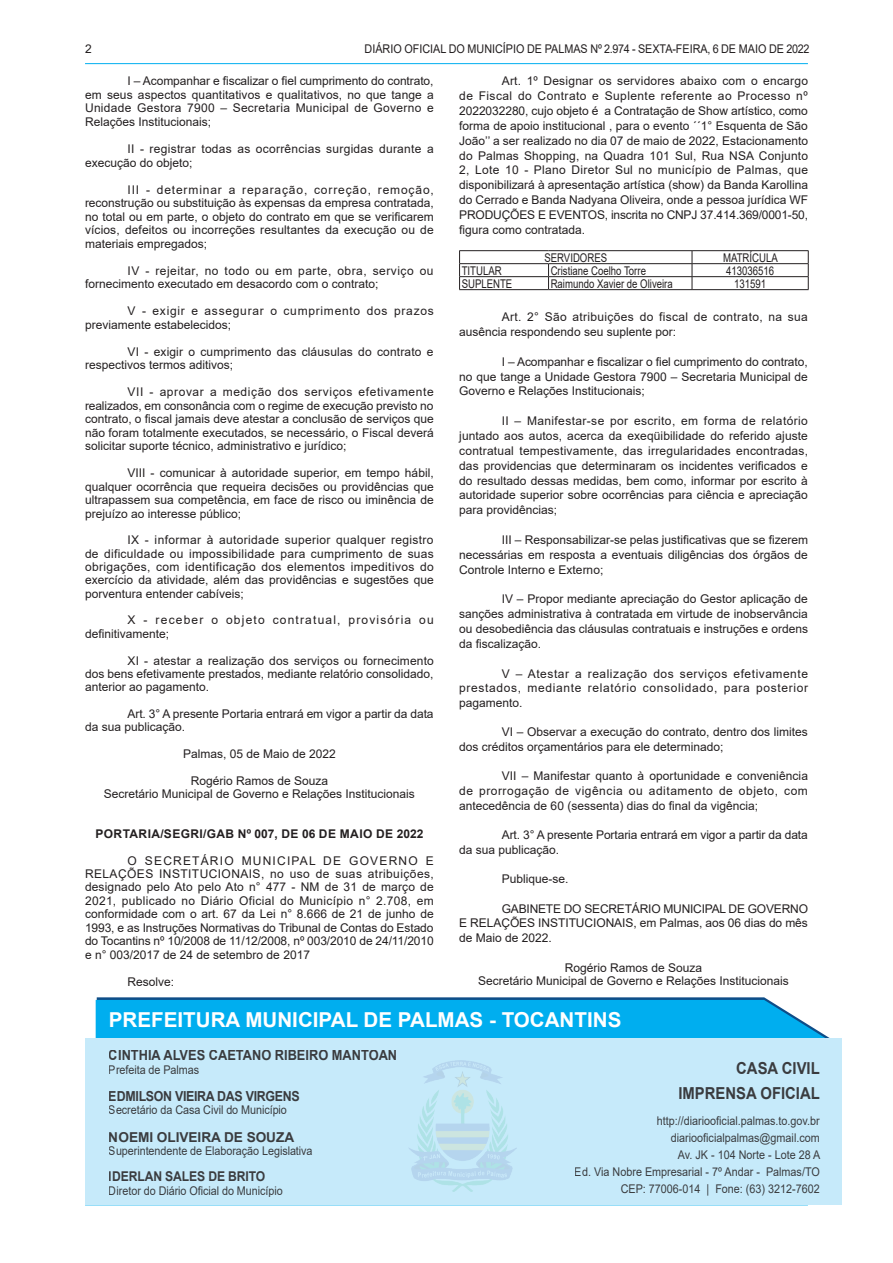
<style>
.page{position:relative;width:893px;height:1263px;background:#fff}
.page>*{position:absolute;margin:0;border:0;box-sizing:border-box;transform-origin:0 0}
.t1{font:700 20.55px "Arial";color:#fff}
.t2{font:700 16.5px/25.7px "Arial";color:#231f20;text-align:right;scale:.9 1}
.t3{font:700 14.25px "Arial";color:#231f20;scale:.9 1}
.t4{font:700 13.8px "Arial";letter-spacing:-.025em;color:#231f20;scale:.9 1}
.t5{font:700 13.65px "Arial";letter-spacing:-.005em;color:#231f20}
.t6{font:700 13.5px "Arial";letter-spacing:-.01em;color:#231f20;scale:.9 1}
.t7{font:12px/14.9px "Arial";color:#231f20;text-align:justify}
.t8{font:12px/17.1px "Arial";color:#231f20;text-align:right;scale:.9 1}
.t9{font:12px "Arial";color:#231f20;scale:.8 1}
.t10{font:12px/14.9px "Arial";letter-spacing:.03em;color:#231f20}
.t11{font:12px/13.5px "Arial";letter-spacing:.06em;color:#231f20}
.t12{font:12px/13.5px "Arial";letter-spacing:.025em;color:#231f20}
.t13{font:12px/13.4px "Arial";letter-spacing:.1em;color:#231f20}
.t14{font:700 12px "Arial";letter-spacing:.035em;color:#231f20}
</style>
<div class="page">
<hr style="left:85px;top:63px;width:723px;height:1px;background:#00aeef">
<hr style="left:85px;top:1204px;width:723px;height:1px;background:#00aeef">
<svg style="left:96px;top:997px;width:734px;height:41px;background:#0eace9"></svg>
<div style="left:85px;top:1038px;width:757px;height:166px;background:#c6eafa"></div>
<img style="left:409px;top:1061px;width:107px;height:130px">
<hr style="left:692px;top:263px;width:117px;height:1px;background:#231f20">
<hr style="left:459px;top:276px;width:90px;height:1px;background:#231f20">
<hr style="left:549px;top:276px;width:143px;height:1px;background:#231f20">
<svg style="left:548px;top:264px;width:1px;height:25px"></svg>
<hr style="left:692px;top:276px;width:117px;height:1px;background:#231f20">
<hr style="left:692px;top:250px;width:117px;height:1px;background:#231f20">
<svg style="left:808px;top:251px;width:1px;height:38px"></svg>
<hr style="left:459px;top:289px;width:90px;height:1px;background:#231f20">
<hr style="left:549px;top:289px;width:143px;height:1px;background:#231f20">
<hr style="left:692px;top:289px;width:117px;height:1px;background:#231f20">
<hr style="left:459px;top:250px;width:90px;height:1px;background:#231f20">
<svg style="left:459px;top:251px;width:1px;height:38px"></svg>
<hr style="left:549px;top:250px;width:143px;height:1px;background:#231f20">
<svg style="left:692px;top:251px;width:1px;height:38px"></svg>
<hr style="left:459px;top:263px;width:90px;height:1px;background:#231f20">
<hr style="left:549px;top:263px;width:143px;height:1px;background:#231f20">
<p class="t7" style="left:85px;top:41px;width:8px">2</p>
<p class="t8" style="left:365px;top:40px;width:496px">DIÁRIO OFICIAL DO MUNICÍPIO DE PALMAS Nº 2.974 - SEXTA-FEIRA, 6 DE MAIO DE 2022</p>
<p class="t7" style="left:85px;top:74px;width:350px;line-height:13.5px;text-indent:43px">I – Acompanhar e fiscalizar o fiel cumprimento do contrato, em seus aspectos quantitativos e qualitativos, no que tange a Unidade Gestora 7900 – Secretaria Municipal de Governo e Relações Institucionais;</p>
<p class="t12" style="left:85px;top:142px;width:350px;text-indent:43px">II - registrar todas as ocorrências surgidas durante a execução do objeto;</p>
<p class="t7" style="left:85px;top:182px;width:350px;line-height:13.5px;text-indent:43px">III - determinar a reparação, correção, remoção, reconstrução ou substituição às expensas da empresa contratada, no total ou em parte, o objeto do contrato em que se verificarem vícios, defeitos ou incorreções resultantes da execução ou de materiais empregados;</p>
<p class="t7" style="left:85px;top:263px;width:350px;line-height:13.5px;text-indent:43px">IV - rejeitar, no todo ou em parte, obra, serviço ou fornecimento executado em desacordo com o contrato;</p>
<p class="t11" style="left:85px;top:304px;width:350px;text-indent:43px">V - exigir e assegurar o cumprimento dos prazos previamente estabelecidos;</p>
<p class="t7" style="left:85px;top:344px;width:350px;line-height:13.5px;text-indent:43px">VI - exigir o cumprimento das cláusulas do contrato e respectivos termos aditivos;</p>
<p class="t7" style="left:85px;top:385px;width:350px;line-height:13.5px;text-indent:43px">VII - aprovar a medição dos serviços efetivamente realizados, em consonância com o regime de execução previsto no contrato, o fiscal jamais deve atestar a conclusão de serviços que não foram totalmente executados, se necessário, o Fiscal deverá solicitar suporte técnico, administrativo e jurídico;</p>
<p class="t7" style="left:85px;top:466px;width:350px;line-height:13.5px;text-indent:43px">VIII - comunicar à autoridade superior, em tempo hábil, qualquer ocorrência que requeira decisões ou providências que ultrapassem sua competência, em face de risco ou iminência de prejuízo ao interesse público;</p>
<p class="t7" style="left:85px;top:533px;width:350px;line-height:13.4px;text-indent:43px">IX - informar à autoridade superior qualquer registro de dificuldade ou impossibilidade para cumprimento de suas obrigações, com identificação dos elementos impeditivos do exercício da atividade, além das providências e sugestões que porventura entender cabíveis;</p>
<p class="t13" style="left:85px;top:613px;width:350px;text-indent:43px">X - receber o objeto contratual, provisória ou definitivamente;</p>
<p class="t7" style="left:85px;top:653px;width:350px;line-height:13.4px;text-indent:43px">XI - atestar a realização dos serviços ou fornecimento dos bens efetivamente prestados, mediante relatório consolidado, anterior ao pagamento.</p>
<p class="t7" style="left:85px;top:707px;width:350px;line-height:13.4px;text-indent:43px">Art. 3° A presente Portaria entrará em vigor a partir da data da sua publicação.</p>
<p class="t7" style="left:183px;top:746px;width:154px">Palmas, 05 de Maio de 2022</p>
<p class="t7" style="left:104px;top:774px;width:312px;line-height:13.4px;text-align:center">Rogério Ramos de Souza<br>Secretário Municipal de Governo e Relações Institucionais</p>
<p class="t14" style="left:95px;top:825px;width:330px">PORTARIA/SEGRI/GAB Nº 007, DE 06 DE MAIO DE 2022</p>
<p class="t7" style="left:85px;top:854px;width:350px;line-height:13.4px;text-indent:43px">O SECRETÁRIO MUNICIPAL DE GOVERNO E RELAÇÕES INSTITUCIONAIS, no uso de suas atribuições, designado pelo Ato pelo Ato n° 477 - NM de 31 de março de 2021, publicado no Diário Oficial do Município n° 2.708, em conformidade com o art. 67 da Lei n° 8.666 de 21 de junho de 1993, e as Instruções Normativas do Tribunal de Contas do Estado do Tocantins nº 10/2008 de 11/12/2008, nº 003/2010 de 24/11/2010 e n° 003/2017 de 24 de setembro de 2017</p>
<p class="t7" style="left:128px;top:974px;width:48px">Resolve:</p>
<p class="t7" style="left:459px;top:74px;width:350px;text-indent:43px">Art. 1º Designar os servidores abaixo com o encargo de Fiscal do Contrato e Suplente referente ao Processo nº 2022032280, cujo objeto é a Contratação de Show artístico, como forma de apoio institucional , para o evento ´´1° Esquenta de São João’’ a ser realizado no dia 07 de maio de 2022, Estacionamento do Palmas Shopping, na Quadra 101 Sul, Rua NSA Conjunto 2, Lote 10 - Plano Diretor Sul no município de Palmas, que disponibilizará à apresentação artística (show) da Banda Karollina do Cerrado e Banda Nadyana Oliveira, onde a pessoa jurídica WF PRODUÇÕES E EVENTOS, inscrita no CNPJ 37.414.369/0001-50, figura como contratada.</p>
<p class="t9" style="left:544px;top:249px;width:80px">SERVIDORES</p>
<p class="t9" style="left:723px;top:249px;width:70px">MATRÍCULA</p>
<p class="t9" style="left:462px;top:262px;width:52px">TITULAR</p>
<p class="t9" style="left:551px;top:262px;width:121px">Cristiane Coelho Torre</p>
<p class="t9" style="left:726px;top:262px;width:62px">413036516</p>
<p class="t9" style="left:462px;top:275px;width:65px">SUPLENTE</p>
<p class="t9" style="left:551px;top:275px;width:154px">Raimundo Xavier de Oliveira</p>
<p class="t9" style="left:734px;top:275px;width:42px">131591</p>
<p class="t10" style="left:459px;top:309px;width:350px;text-indent:43px">Art. 2° São atribuições do fiscal de contrato, na sua ausência respondendo seu suplente por:</p>
<p class="t7" style="left:459px;top:354px;width:350px;text-indent:43px">I – Acompanhar e fiscalizar o fiel cumprimento do contrato, no que tange a Unidade Gestora 7900 – Secretaria Municipal de Governo e Relações Institucionais;</p>
<p class="t7" style="left:459px;top:413px;width:350px;text-indent:43px">II – Manifestar-se por escrito, em forma de relatório juntado aos autos, acerca da exeqüibilidade do referido ajuste contratual tempestivamente, das irregularidades encontradas, das providencias que determinaram os incidentes verificados e do resultado dessas medidas, bem como, informar por escrito à autoridade superior sobre ocorrências para ciência e apreciação para providências;</p>
<p class="t7" style="left:459px;top:532px;width:350px;text-indent:43px">III – Responsabilizar-se pelas justificativas que se fizerem necessárias em resposta a eventuais diligências dos órgãos de Controle Interno e Externo;</p>
<p class="t7" style="left:459px;top:592px;width:350px;text-indent:43px">IV – Propor mediante apreciação do Gestor aplicação de sanções administrativa à contratada em virtude de inobservância ou desobediência das cláusulas contratuais e instruções e ordens da fiscalização.</p>
<p class="t7" style="left:459px;top:666px;width:350px;text-indent:43px">V – Atestar a realização dos serviços efetivamente prestados, mediante relatório consolidado, para posterior pagamento.</p>
<p class="t7" style="left:459px;top:725px;width:350px;text-indent:43px">VI – Observar a execução do contrato, dentro dos limites dos créditos orçamentários para ele determinado;</p>
<p class="t7" style="left:459px;top:769px;width:350px;text-indent:43px">VII – Manifestar quanto à oportunidade e conveniência de prorrogação de vigência ou aditamento de objeto, com antecedência de 60 (sessenta) dias do final da vigência;</p>
<p class="t7" style="left:459px;top:828px;width:350px;text-indent:43px">Art. 3° A presente Portaria entrará em vigor a partir da data da sua publicação.</p>
<p class="t7" style="left:502px;top:872px;width:68px">Publique-se.</p>
<p class="t7" style="left:459px;top:901px;width:350px;text-indent:43px">GABINETE DO SECRETÁRIO MUNICIPAL DE GOVERNO E RELAÇÕES INSTITUCIONAIS, em Palmas, aos 06 dias do mês de Maio de 2022.</p>
<p class="t7" style="left:478px;top:961px;width:312px;line-height:13.5px;text-align:center">Rogério Ramos de Souza<br>Secretário Municipal de Governo e Relações Institucionais</p>
<h1 class="t1" style="left:109px;top:1005px;width:514px">PREFEITURA MUNICIPAL DE PALMAS - TOCANTINS</h1>
<p class="t3" style="left:109px;top:1045px;width:322px">CINTHIA ALVES CAETANO RIBEIRO MANTOAN</p>
<p class="t8" style="left:109px;top:1061px;width:102px">Prefeita de Palmas</p>
<p class="t4" style="left:109px;top:1086px;width:214px">EDMILSON VIEIRA DAS VIRGENS</p>
<p class="t8" style="left:109px;top:1101px;width:199px">Secretário da Casa Civil do Município</p>
<p class="t5" style="left:109px;top:1127px;width:187px">NOEMI OLIVEIRA DE SOUZA</p>
<p class="t8" style="left:109px;top:1142px;width:228px">Superintendente de Elaboração Legislativa</p>
<p class="t6" style="left:109px;top:1167px;width:175px">IDERLAN SALES DE BRITO</p>
<p class="t8" style="left:109px;top:1182px;width:195px">Diretor do Diário Oficial do Município</p>
<h2 class="t2" style="left:678px;top:1055px;width:159px">CASA CIVIL<br>IMPRENSA OFICIAL</h2>
<p class="t8" style="left:575px;top:1112px;width:274px">http://diariooficial.palmas.to.gov.br diariooficialpalmas@gmail.com<br>Av. JK - 104 Norte - Lote 28 A<br>Ed. Via Nobre Empresarial - 7º Andar - Palmas/TO CEP: 77006-014 | Fone: (63) 3212-7602</p>
</div>
